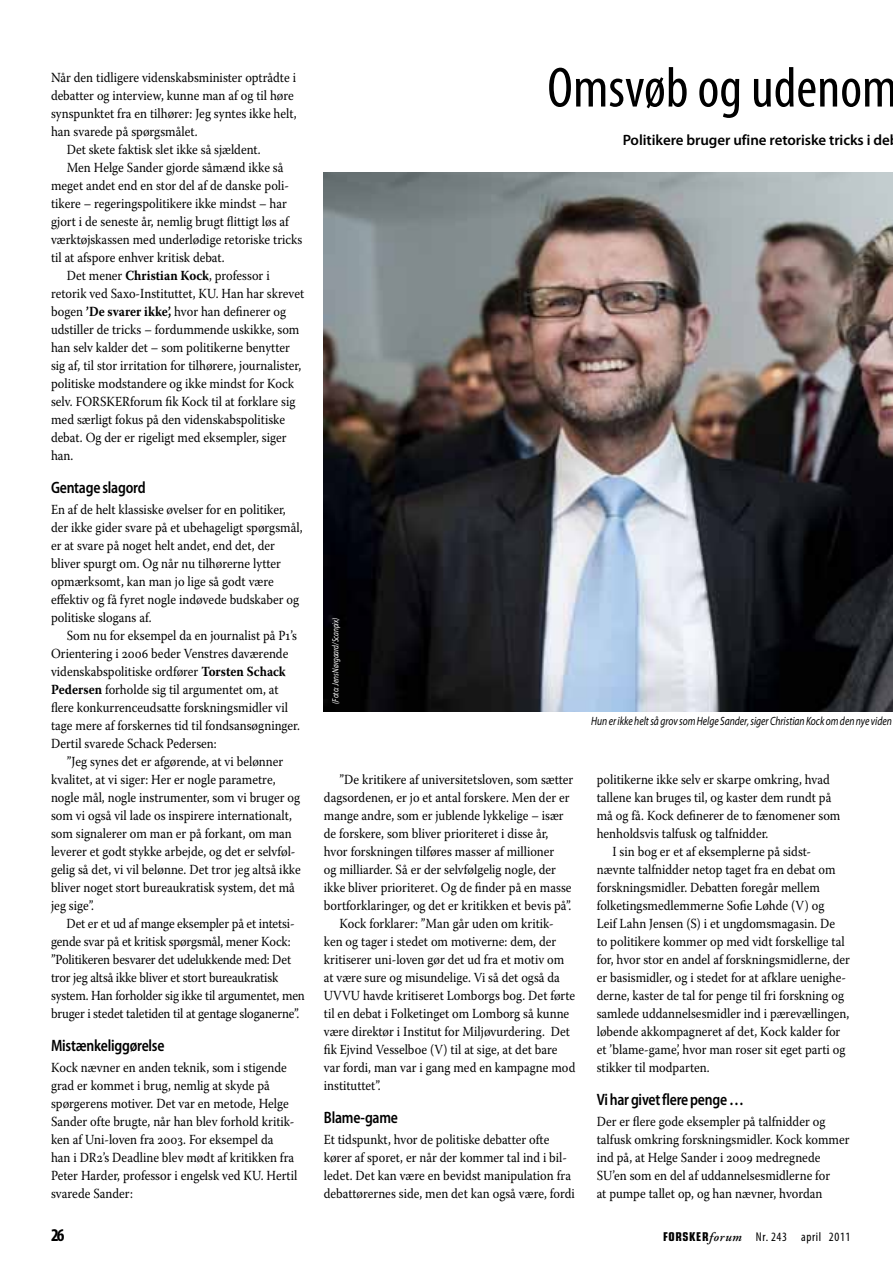
<style>
.page{position:relative;width:893px;height:1263px;background:#fff}
.page>*{position:absolute;margin:0;border:0;box-sizing:border-box;transform-origin:0 0}
.t1{font:condensed 57px "Myriad Pro";color:#000}
.t2{font:700 condensed 18px "Myriad Pro";color:#000}
.t3{font:600 semi-condensed 16.5px "Myriad Pro";letter-spacing:-.015em;color:#000;scale:.9 1}
.t4{font:600 15px "Myriad Pro";letter-spacing:-.005em;color:#000}
.t5{font:13.8px/18px "Warnock Pro";color:#000;scale:.9 1}
.t6{font:condensed 12.75px "Myriad Pro";letter-spacing:.05em;color:#000}
.t7{font:italic 12px "Myriad Pro";color:#000;scale:.8 1}
.t8{font:italic 9px "Myriad Pro";color:#fff;scale:.8 1}
.s1{font-weight:700}
.s2{font-family:"Eurostile LT Std";font-weight:700;font-size:12.15px}
.s3{font-family:"Adobe Garamond Pro";font-weight:600;font-style:italic;font-stretch:normal}
</style>
<div class="page">
<img style="left:324px;top:172px;width:569px;height:540px">
<p class="t5" style="left:51px;top:68px;width:274px">Når den tidligere videnskabsminister optrådte i</p>
<p class="t5" style="left:51px;top:86px;width:271px">debatter og interview, kunne man af og til høre</p>
<p class="t5" style="left:51px;top:104px;width:274px">synspunktet fra en tilhører: Jeg syntes ikke helt,</p>
<p class="t5" style="left:51px;top:122px;width:164px">han svarede på spørgsmålet.</p>
<p class="t5" style="left:67px;top:140px;width:217px">Det skete faktisk slet ikke så sjældent.</p>
<p class="t5" style="left:67px;top:158px;width:242px">Men Helge Sander gjorde såmænd ikke så</p>
<p class="t5" style="left:51px;top:176px;width:266px">meget andet end en stor del af de danske poli-</p>
<p class="t5" style="left:51px;top:194px;width:264px">tikere – regeringspolitikere ikke mindst – har</p>
<p class="t5" style="left:51px;top:212px;width:266px">gjort i de seneste år, nemlig brugt flittigt løs af</p>
<p class="t5" style="left:51px;top:230px;width:281px">værktøjskassen med underlødige retoriske tricks</p>
<p class="t5" style="left:51px;top:248px;width:195px">til at afspore enhver kritisk debat.</p>
<p class="t5" style="left:67px;top:266px;width:227px">Det mener <span class="s1">Christian Kock</span>, professor i</p>
<p class="t5" style="left:51px;top:284px;width:283px">retorik ved Saxo-Instituttet, KU. Han har skrevet</p>
<p class="t5" style="left:51px;top:302px;width:263px">bogen <span class="s1">’De svarer ikke’,</span> hvor han definerer og</p>
<p class="t5" style="left:51px;top:320px;width:278px">udstiller de tricks – fordummende uskikke, som</p>
<p class="t5" style="left:51px;top:338px;width:267px">han selv kalder det – som politikerne benytter</p>
<p class="t5" style="left:51px;top:356px;width:279px">sig af, til stor irritation for tilhørere, journalister,</p>
<p class="t5" style="left:51px;top:374px;width:271px">politiske modstandere og ikke mindst for Kock</p>
<p class="t5" style="left:51px;top:392px;width:273px">selv. FORSKERforum fik Kock til at forklare sig</p>
<p class="t5" style="left:51px;top:410px;width:262px">med særligt fokus på den videnskabspolitiske</p>
<p class="t5" style="left:51px;top:428px;width:263px">debat. Og der er rigeligt med eksempler, siger</p>
<p class="t5" style="left:51px;top:446px;width:26px">han.</p>
<p class="t3" style="left:51px;top:477px;width:107px">Gentage slagord</p>
<p class="t5" style="left:51px;top:500px;width:281px">En af de helt klassiske øvelser for en politiker, der ikke gider svare på et ubehageligt spørgsmål, er at svare på noget helt andet, end det, der bliver spurgt om. Og når nu tilhørerne lytter opmærksomt, kan man jo lige så godt være effektiv og få fyret nogle indøvede budskaber og politiske slogans af.</p>
<p class="t5" style="left:51px;top:626px;width:278px;text-indent:16px">Som nu for eksempel da en journalist på P1’s Orientering i 2006 beder Venstres daværende videnskabspolitiske ordfører <span class="s1">Torsten Schack Pedersen</span> forholde sig til argumentet om, at flere konkurrenceudsatte forskningsmidler vil tage mere af forskernes tid til fondsansøgninger.<br>Dertil svarede Schack Pedersen:</p>
<p class="t5" style="left:51px;top:752px;width:279px;text-indent:16px">”Jeg synes det er afgørende, at vi belønner kvalitet, at vi siger: Her er nogle parametre, nogle mål, nogle instrumenter, som vi bruger og som vi også vil lade os inspirere internationalt, som signalerer om man er på forkant, om man leverer et godt stykke arbejde, og det er selvføl&shy;gelig så det, vi vil belønne. Det tror jeg altså ikke bliver noget stort bureaukratisk system, det må jeg sige”.</p>
<p class="t5" style="left:51px;top:914px;width:283px;text-indent:16px">Det er et ud af mange eksempler på et intetsi&shy;gende svar på et kritisk spørgsmål, mener Kock: ”Politikeren besvarer det udelukkende med: Det tror jeg altså ikke bliver et stort bureaukratisk system. Han forholder sig ikke til argumentet, men bruger i stedet taletiden til at gentage sloganerne”.</p>
<p class="t3" style="left:51px;top:1035px;width:128px">Mistænkeliggørelse</p>
<p class="t5" style="left:51px;top:1058px;width:275px">Kock nævner en anden teknik, som i stigende grad er kommet i brug, nemlig at skyde på spørgerens motiver. Det var en metode, Helge Sander ofte brugte, når han blev forhold kritik&shy;ken af Uni-loven fra 2003. For eksempel da<br>han i DR2’s Deadline blev mødt af kritikken fra Peter Harder, professor i engelsk ved KU. Hertil svarede Sander:</p>
<p class="t8" style="left:330px;top:704px;width:109px;rotate:-90deg">(Foto: Jens Nørgaard/Scanpix)</p>
<h1 class="t1" style="left:547px;top:53px;width:352px">Omsvøb og udenom</h1>
<p class="t4" style="left:623px;top:130px;width:269px">Politikere bruger ufine retoriske tricks i de</p>
<p class="t7" style="left:591px;top:714px;width:377px">Hun er ikke helt så grov som Helge Sander, siger Christian Kock om den nye viden</p>
<p class="t5" style="left:340px;top:770px;width:261px">”De kritikere af universitetsloven, som sætter</p>
<p class="t5" style="left:324px;top:788px;width:274px">dagsordenen, er jo et antal forskere. Men der er</p>
<p class="t5" style="left:324px;top:806px;width:268px">mange andre, som er jublende lykkelige – især</p>
<p class="t5" style="left:324px;top:824px;width:251px">de forskere, som bliver prioriteret i disse år,</p>
<p class="t5" style="left:324px;top:842px;width:258px">hvor forskningen tilføres masser af millioner</p>
<p class="t5" style="left:324px;top:860px;width:259px">og milliarder. Så er der selvfølgelig nogle, der</p>
<p class="t5" style="left:324px;top:878px;width:277px">ikke bliver prioriteret. Og de finder på en masse</p>
<p class="t5" style="left:324px;top:896px;width:276px">bortforklaringer, og det er kritikken et bevis på”.</p>
<p class="t5" style="left:340px;top:914px;width:239px">Kock forklarer: ”Man går uden om kritik-</p>
<p class="t5" style="left:324px;top:932px;width:260px">ken og tager i stedet om motiverne: dem, der</p>
<p class="t5" style="left:324px;top:950px;width:269px">kritiserer uni-loven gør det ud fra et motiv om</p>
<p class="t5" style="left:324px;top:968px;width:264px">at være sure og misundelige. Vi så det også da</p>
<p class="t5" style="left:324px;top:986px;width:281px">UVVU havde kritiseret Lomborgs bog. Det førte</p>
<p class="t5" style="left:324px;top:1004px;width:274px">til en debat i Folketinget om Lomborg så kunne</p>
<p class="t5" style="left:324px;top:1022px;width:275px">være direktør i Institut for Miljøvurdering. Det</p>
<p class="t5" style="left:324px;top:1040px;width:261px">fik Ejvind Vesselboe (V) til at sige, at det bare</p>
<p class="t5" style="left:324px;top:1058px;width:281px">var fordi, man var i gang med en kampagne mod</p>
<p class="t5" style="left:324px;top:1076px;width:65px">instituttet”.</p>
<p class="t3" style="left:324px;top:1107px;width:84px">Blame-game</p>
<p class="t5" style="left:324px;top:1130px;width:280px">Et tidspunkt, hvor de politiske debatter ofte kører af sporet, er når der kommer tal ind i bil&shy;ledet. Det kan være en bevidst manipulation fra debattørernes side, men det kan også være, fordi</p>
<p class="t5" style="left:597px;top:770px;width:261px">politikerne ikke selv er skarpe omkring, hvad</p>
<p class="t5" style="left:597px;top:788px;width:262px">tallene kan bruges til, og kaster dem rundt på</p>
<p class="t5" style="left:597px;top:806px;width:272px">må og få. Kock definerer de to fænomener som</p>
<p class="t5" style="left:597px;top:824px;width:192px">henholdsvis talfusk og talfnidder.</p>
<p class="t5" style="left:612px;top:842px;width:222px">I sin bog er et af eksemplerne på sidst-</p>
<p class="t5" style="left:597px;top:860px;width:267px">nævnte talfnidder netop taget fra en debat om</p>
<p class="t5" style="left:597px;top:878px;width:249px">forskningsmidler. Debatten foregår mellem</p>
<p class="t5" style="left:597px;top:896px;width:254px">folketingsmedlemmerne Sofie Løhde (V) og</p>
<p class="t5" style="left:597px;top:914px;width:266px">Leif Lahn Jensen (S) i et ungdomsmagasin. De</p>
<p class="t5" style="left:597px;top:932px;width:277px">to politikere kommer op med vidt forskellige tal</p>
<p class="t5" style="left:597px;top:950px;width:283px">for, hvor stor en andel af forskningsmidlerne, der</p>
<p class="t5" style="left:597px;top:968px;width:278px">er basismidler, og i stedet for at afklare uenighe-</p>
<p class="t5" style="left:597px;top:986px;width:276px">derne, kaster de tal for penge til fri forskning og</p>
<p class="t5" style="left:597px;top:1004px;width:282px">samlede uddannelsesmidler ind i pærevællingen,</p>
<p class="t5" style="left:597px;top:1022px;width:272px">løbende akkompagneret af det, Kock kalder for</p>
<p class="t5" style="left:597px;top:1040px;width:278px">et ’blame-game’, hvor man roser sit eget parti og</p>
<p class="t5" style="left:597px;top:1058px;width:127px">stikker til modparten.</p>
<p class="t3" style="left:597px;top:1089px;width:165px">Vi har givet flere penge …</p>
<p class="t5" style="left:597px;top:1112px;width:282px">Der er flere gode eksempler på talfnidder og talfusk omkring forskningsmidler. Kock kommer ind på, at Helge Sander i 2009 medregnede SU’en som en del af uddannelsesmidlerne for<br>at pumpe tallet op, og han nævner, hvordan</p>
<h2 class="t2" style="left:51px;top:1224px;width:15px">26</h2>
<p class="t6" style="left:663px;top:1229px;width:189px"><span class="s2">FORSKER</span><span class="s3">forum</span> Nr. 243 april 2011</p>
</div>
